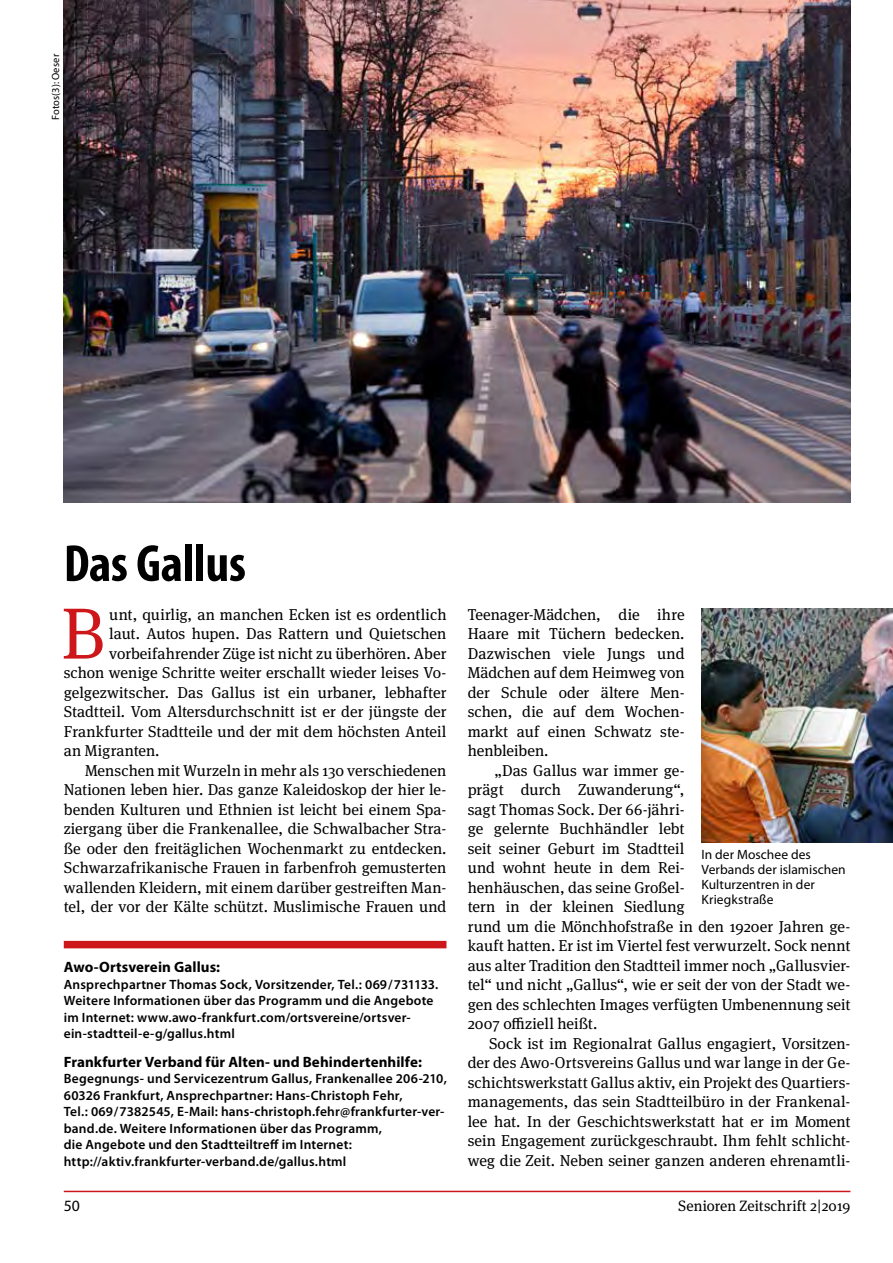
<style>
.page{position:relative;width:893px;height:1263px;background:#fff}
.page>*{position:absolute;margin:0;border:0;box-sizing:border-box;transform-origin:0 0}
.t1{font:72.3px "Meta Serif OT";color:#cd171a}
.t2{font:700 condensed 52.5px "Myriad Pro";letter-spacing:-.005em;color:#000}
.t3{font:15.75px/19.5px "Meta Serif OT";letter-spacing:.005em;color:#000;text-align:justify}
.t4{font:15.75px "Myriad Pro";color:#000}
.t5{font:700 15px "Myriad Pro";letter-spacing:.005em;color:#000}
.t6{font:15px "Meta Serif OT";letter-spacing:.005em;color:#000}
.t7{font:600 13.5px/16.5px "Myriad Pro";letter-spacing:.015em;color:#000}
.t8{font:13.5px/15px "Myriad Pro";letter-spacing:.005em;color:#000}
.t9{font:10.5px "Myriad Pro";letter-spacing:.01em;color:#000}
</style>
<div class="page">
<hr style="left:64px;top:1191px;width:786px;height:1px;background:#cd171a">
<img style="left:64px;top:0;width:786px;height:502px">
<img style="left:702px;top:608px;width:191px;height:234px">
<div style="left:64px;top:941px;width:382px;height:7px;background:#cd171a"></div>
<p class="t9" style="left:50px;top:120px;width:68px;rotate:-90deg">Fotos(3): Oeser</p>
<h2 class="t2" style="left:64px;top:531px;width:184px">Das Gallus</h2>
<h1 class="t1" style="left:61px;top:592px;width:45px">B</h1>
<p class="t3" style="left:109px;top:605px;width:339px">unt, quirlig, an manchen Ecken ist es ordentlich</p>
<p class="t3" style="left:109px;top:624px;width:339px">laut. Autos hupen. Das Rattern und Quietschen</p>
<p class="t3" style="left:109px;top:644px;width:339px">vorbeifahrender Züge ist nicht zu überhören. Aber</p>
<p class="t3" style="left:64px;top:663px;width:384px">schon wenige Schritte weiter erschallt wieder leises Vo-</p>
<p class="t3" style="left:64px;top:683px;width:384px">gelgezwitscher. Das Gallus ist ein urbaner, lebhafter</p>
<p class="t3" style="left:64px;top:702px;width:384px">Stadtteil. Vom Altersdurchschnitt ist er der jüngste der</p>
<p class="t3" style="left:64px;top:722px;width:384px">Frankfurter Stadtteile und der mit dem höchsten Anteil</p>
<p class="t3" style="left:64px;top:741px;width:97px">an Migranten.</p>
<p class="t3" style="left:85px;top:761px;width:363px">Menschen mit Wurzeln in mehr als 130 verschiedenen</p>
<p class="t3" style="left:64px;top:780px;width:384px">Nationen leben hier. Das ganze Kaleidoskop der hier le-</p>
<p class="t3" style="left:64px;top:800px;width:384px">benden Kulturen und Ethnien ist leicht bei einem Spa-</p>
<p class="t3" style="left:64px;top:819px;width:384px">ziergang über die Frankenallee, die Schwalbacher Stra-</p>
<p class="t3" style="left:64px;top:839px;width:384px">ße oder den freitäglichen Wochenmarkt zu entdecken.</p>
<p class="t3" style="left:64px;top:858px;width:384px">Schwarzafrikanische Frauen in farbenfroh gemusterten</p>
<p class="t3" style="left:64px;top:878px;width:384px">wallenden Kleidern, mit einem darüber gestreiften Man-</p>
<p class="t3" style="left:64px;top:897px;width:384px">tel, der vor der Kälte schützt. Muslimische Frauen und</p>
<p class="t5" style="left:64px;top:957px;width:158px">Awo-Ortsverein Gallus:</p>
<p class="t7" style="left:64px;top:976px;width:376px">Ansprechpartner Thomas Sock, Vorsitzender, Tel.: 069/731133.<br>Weitere Informationen über das Programm und die Angebote im Internet: www.awo-frankfurt.com/ortsvereine/ortsver&shy;ein-stadtteil-e-g/gallus.html</p>
<p class="t5" style="left:64px;top:1052px;width:360px">Frankfurter Verband für Alten- und Behindertenhilfe:</p>
<p class="t7" style="left:64px;top:1070px;width:385px">Begegnungs- und Servicezentrum Gallus, Frankenallee 206-210, 60326 Frankfurt, Ansprechpartner: Hans-Christoph Fehr,<br>Tel.: 069/7382545, E-Mail: hans-christoph.fehr@frankfurter-ver&shy;band.de. Weitere Informationen über das Programm,<br>die Angebote und den Stadtteiltreff im Internet: http://aktiv.frankfurter-verband.de/gallus.html</p>
<p class="t3" style="left:468px;top:605px;width:218px">Teenager-Mädchen, die ihre Haare mit Tüchern bedecken.<br>Dazwischen viele Jungs und Mädchen auf dem Heimweg von der Schule oder ältere Men&shy;schen, die auf dem Wochen&shy;markt auf einen Schwatz ste&shy;henbleiben.</p>
<p class="t3" style="left:468px;top:761px;width:384px;text-align:left;text-indent:27px">„Das Gallus war immer ge-<br>prägt durch Zuwanderung“,<br>sagt Thomas Sock. Der 66-jähri-<br>ge gelernte Buchhändler lebt<br>seit seiner Geburt im Stadtteil<br>und wohnt heute in dem Rei-<br>henhäuschen, das seine Großel-<br>tern in der kleinen Siedlung<br>rund um die Mönchhofstraße in den 1920er Jahren ge&shy;kauft hatten. Er ist im Viertel fest verwurzelt. Sock nennt aus alter Tradition den Stadtteil immer noch „Gallusvier&shy;tel“ und nicht „Gallus“, wie er seit der von der Stadt we&shy;gen des schlechten Images verfügten Umbenennung seit 2007 offiziell heißt.</p>
<p class="t3" style="left:468px;top:1034px;width:384px;text-indent:21px">Sock ist im Regionalrat Gallus engagiert, Vorsitzen&shy;der des Awo-Ortsvereins Gallus und war lange in der Ge&shy;schichtswerkstatt Gallus aktiv, ein Projekt des Quartiers&shy;managements, das sein Stadtteilbüro in der Frankenal&shy;lee hat. In der Geschichtswerkstatt hat er im Moment sein Engagement zurückgeschraubt. Ihm fehlt schlicht&shy;weg die Zeit. Neben seiner ganzen anderen ehrenamtli-</p>
<p class="t8" style="left:702px;top:847px;width:146px">In der Moschee des<br>Verbands der islamischen<br>Kulturzentren in der<br>Kriegkstraße</p>
<p class="t4" style="left:64px;top:1197px;width:18px">50</p>
<p class="t6" style="left:678px;top:1197px;width:174px">Senioren Zeitschrift 2|2019</p>
</div>
